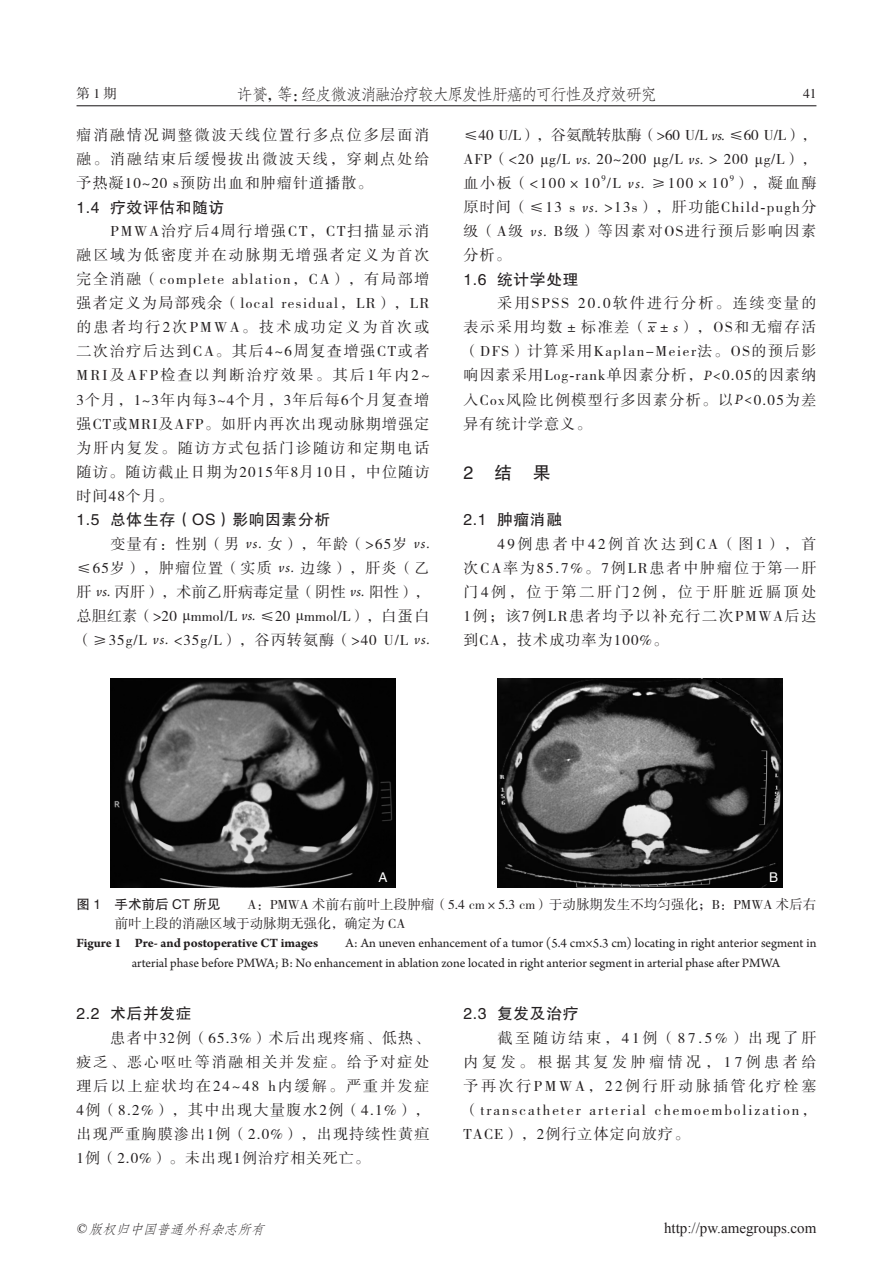
<style>
.page{position:relative;width:893px;height:1263px;background:#fff}
.page>*{position:absolute;margin:0;border:0;box-sizing:border-box;transform-origin:0 0}
.一级标题{font:18px "FZHTK GBK1 0";color:#231f20}
.t1{font:16.5px "FZFSK GBK1 0";letter-spacing:-.1em;color:#231f20}
.二级标题{font:15.75px "FZHTK GBK1 0";letter-spacing:.04em;color:#231f20}
.t2{font:15px/24px "FZSSK GBK1 0";letter-spacing:.09em;color:#231f20;text-align:justify}
.t3{font:15px "Times New Roman";color:#231f20}
.图表题_英文{font:13.5px/19.5px "Arno Pro";letter-spacing:-.005em;color:#231f20}
.图表题_中文{font:13.5px/19.5px "FZSSK GBK1 0";color:#231f20}
.t4{font:italic 13.5px "FZFSK GBK1 0";color:#231f20}
.图表题_中文-2{font:13.5px "FZHTK GBK1 0";color:#fff}
.t5{font:8.7px "FZSSK GBK1 0";color:#231f20}
.s1{font-family:"Arno Pro";font-style:italic}
.s2{font-family:"Times New Roman"}
.s3{font-family:"FZHTK GBK1 0"}
.s4{font-weight:700}
</style>
<div class="page">
<hr style="left:77px;top:105px;width:739px;height:1px;background:#231f20">
<img style="left:111px;top:678px;width:284px;height:209px">
<img style="left:498px;top:678px;width:284px;height:209px">
<p class="图表题_中文" style="left:77px;top:85px;width:42px">第1期</p>
<p class="t1" style="left:236px;top:85px;width:422px">许贇，等：经皮微波消融治疗较大原发性肝癌的可行性及疗效研究</p>
<p class="图表题_中文" style="left:803px;top:85px;width:15px">41</p>
<p class="t2" style="left:77px;top:124px;width:354px">瘤消融情况调整微波天线位置行多点位多层面消融。消融结束后缓慢拔出微波天线，穿刺点处给予热凝10~20 s预防出血和肿瘤针道播散。</p>
<p class="二级标题" style="left:77px;top:199px;width:149px">1.4 疗效评估和随访</p>
<p class="t2" style="left:77px;top:220px;width:355px;text-indent:34px">PMWA治疗后4周行增强CT，CT扫描显示消融区域为低密度并在动脉期无增强者定义为首次完全消融（complete ablation，CA），有局部增强者定义为局部残余（local residual，LR），LR的患者均行2次PMWA。技术成功定义为首次或二次治疗后达到CA。其后4~6周复查增强CT或者MRI及AFP检查以判断治疗效果。其后1年内2~ 3个月，1~3年内每3~4个月，3年后每6个月复查增强CT或MRI及AFP。如肝内再次出现动脉期增强定为肝内复发。随访方式包括门诊随访和定期电话随访。随访截止日期为2015年8月10日，中位随访时间48个月。</p>
<p class="二级标题" style="left:77px;top:511px;width:255px">1.5 总体生存（OS）影响因素分析</p>
<p class="t2" style="left:77px;top:532px;width:354px;text-indent:34px">变量有：性别（男 <span class="s1">vs.</span> 女），年龄（&gt;65岁 <span class="s1">vs. </span>≤65岁），肿瘤位置（实质 <span class="s1">vs.</span> 边缘），肝炎（乙肝 <span class="s1">vs.</span> 丙肝），术前乙肝病毒定量（阴性 <span class="s1">vs.</span> 阳性），总胆红素（&gt;20 <span class="s2">μ</span>mmol/L <span class="s1">vs.</span> ≤20 <span class="s2">μ</span>mmol/L），白蛋白（≥35g/L <span class="s1">vs.</span> &lt;35g/L），谷丙转氨酶（&gt;40 U/L <span class="s1">vs.</span></p>
<p class="t2" style="left:463px;top:124px;width:354px">≤40 U/L），谷氨酰转肽酶（&gt;60 U/L <span class="s1">vs.</span> ≤60 U/L），AFP（&lt;20 <span class="s2">μ</span>g/L <span class="s1">vs.</span> 20~200 <span class="s2">μ</span>g/L <span class="s1">vs.</span> &gt; 200 <span class="s2">μ</span>g/L），血小板（&lt;100×10</p>
<p class="t5" style="left:602px;top:173px;width:6px">9</p>
<p class="t2" style="left:607px;top:172px;width:123px">/L <span class="s1">vs.</span> ≥100×10</p>
<p class="t5" style="left:730px;top:173px;width:6px">9</p>
<p class="t2" style="left:463px;top:172px;width:354px;text-indent:271px">），凝血酶原时间（≤13 s <span class="s1">vs.</span> &gt;13s），肝功能Child<span class="s2">-</span>pugh分级（A级 <span class="s1">vs.</span> B级）等因素对OS进行预后影响因素分析。</p>
<p class="二级标题" style="left:463px;top:271px;width:116px">1.6 统计学处理</p>
<p class="t2" style="left:463px;top:292px;width:354px;text-indent:34px">采用SPSS 20.0软件进行分析。连续变量的表示采用均数±标准差（<span class="s1">x</span>±<span class="s1">s</span>），OS和无瘤存活（DFS）计算采用Kaplan-Meier法。OS的预后影响因素采用Log<span class="s2">-</span>rank单因素分析，<span class="s1">P&lt;</span>0.05的因素纳入Cox风险比例模型行多因素分析。以<span class="s1">P&lt;</span>0.05为差异有统计学意义。</p>
<p class="一级标题" style="left:463px;top:463px;width:89px">2　结　果</p>
<p class="二级标题" style="left:463px;top:511px;width:100px">2.1 肿瘤消融</p>
<p class="t2" style="left:463px;top:532px;width:354px;text-indent:34px">49例患者中42例首次达到CA（图1），首次CA率为85.7%。7例LR患者中肿瘤位于第一肝门4例，位于第二肝门2例，位于肝脏近膈顶处1例；该7例LR患者均予以补充行二次PMWA后达到CA，技术成功率为100%。</p>
<p class="图表题_中文-2" style="left:378px;top:870px;width:10px">A</p>
<p class="图表题_中文-2" style="left:769px;top:870px;width:10px">B</p>
<p class="图表题_中文" style="left:115px;top:895px;width:703px;text-indent:-38px"><span class="s3">图 1　手术前后 CT 所见　　</span>A：PMWA 术前右前叶上段肿瘤（5.4 cm×5.3 cm）于动脉期发生不均匀强化；B：PMWA 术后右前叶上段的消融区域于动脉期无强化，确定为 CA</p>
<p class="图表题_英文" style="left:132px;top:934px;width:686px;text-indent:-55px"><span class="s4">Figure 1 Pre- and postoperative CT images</span><span class="s3">　　</span>A: An uneven enhancement of a tumor (5.4 cm×5.3 cm) locating in right anterior segment in arterial phase before PMWA; B: No enhancement in ablation zone located in right anterior segment in arterial phase after PMWA</p>
<p class="二级标题" style="left:77px;top:1005px;width:116px">2.2 术后并发症</p>
<p class="t2" style="left:77px;top:1026px;width:354px;text-indent:34px">患者中32例（65.3%）术后出现疼痛、低热、疲乏、恶心呕吐等消融相关并发症。给予对症处理后以上症状均在24~48 h内缓解。严重并发症4例（8.2%），其中出现大量腹水2例（4.1%），出现严重胸膜渗出1例（2.0%），出现持续性黄疸1例（2.0%）。未出现1例治疗相关死亡。</p>
<p class="二级标题" style="left:463px;top:1005px;width:116px">2.3 复发及治疗</p>
<p class="t2" style="left:463px;top:1026px;width:354px;text-indent:34px">截至随访结束，41例（87.5%）出现了肝内复发。根据其复发肿瘤情况，17例患者给予再次行PMWA，22例行肝动脉插管化疗栓塞（transcatheter arterial chemoembolization，TACE），2例行立体定向放疗。</p>
<p class="t4" style="left:76px;top:1221px;width:194px"><span class="s2">©</span> 版权归中国普通外科杂志所有</p>
<p class="t3" style="left:664px;top:1218px;width:154px">http://pw.amegroups.com</p>
</div>
